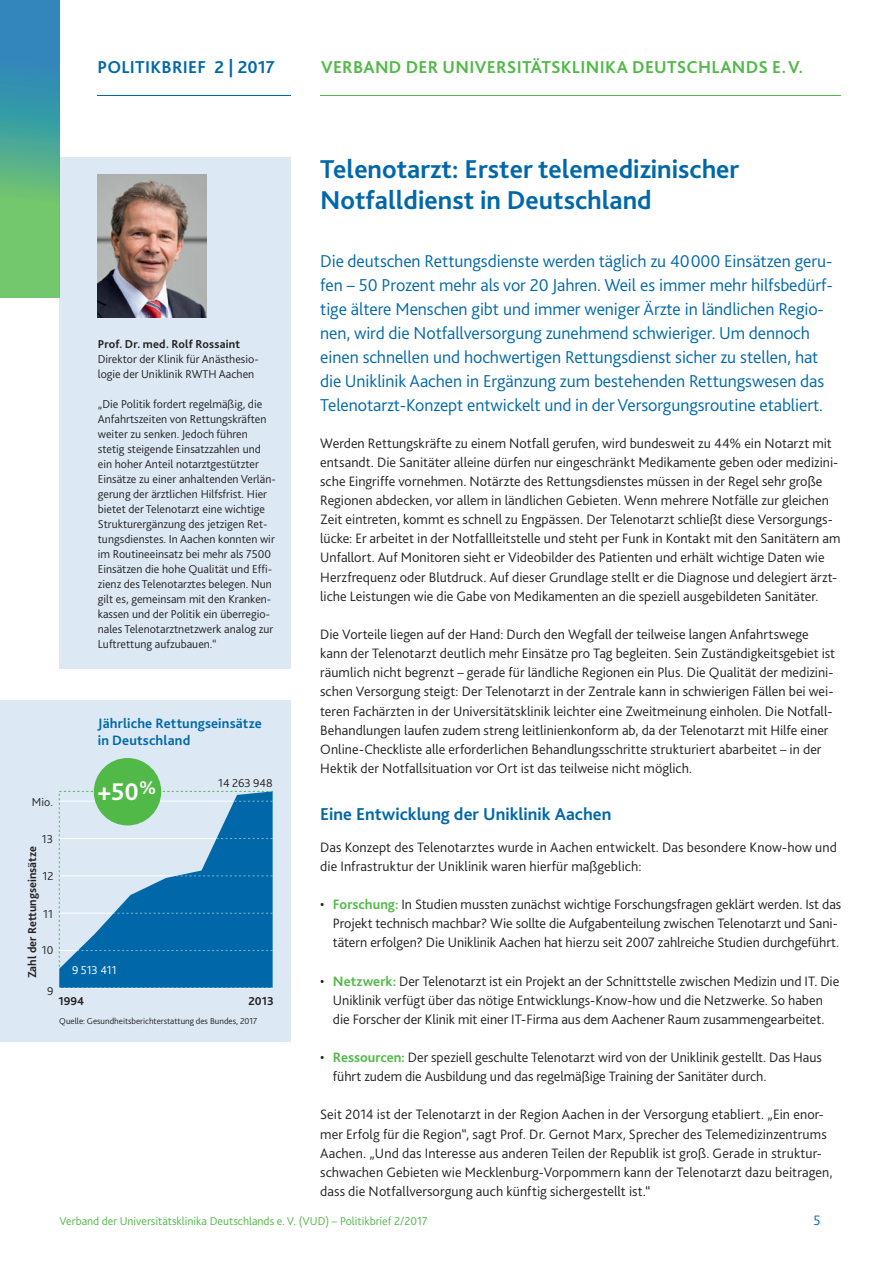
<style>
.page{position:relative;width:893px;height:1263px;background:#fff}
.page>*{position:absolute;margin:0;border:0;box-sizing:border-box;transform-origin:0 0}
.t1{font:700 27px/31.5px "Bliss 2";color:#0068a9}
.t2{font:700 25.2px "Bliss 2";color:#fff}
.t3{font:300 18px/24px "Bliss 2";letter-spacing:-.005em;color:#0068a9}
.t4{font:700 18px "Bliss 2";letter-spacing:.005em;color:#0068a9}
.t5{font:700 18px "Bliss 2";letter-spacing:.015em;color:#51b948}
.t6{font:300 14.25px/19.2px "Bliss 2";color:#231f20}
.t7{font:700 14.25px/17.1px "Bliss 2";letter-spacing:.01em;color:#0068a9}
.t8{font:300 14.25px "Bliss 2";color:#0068a9}
.t9{font:300 12px/15px "Bliss 2";color:#231f20}
.t10{font:300 12px "Bliss 2";color:#51b948}
.t11{font:700 12px "Bliss 2";color:#231f20}
.t12{font:300 12px "Bliss 2";color:#fff}
.t13{font:300 9px "Bliss 2";color:#231f20}
.s1{font-weight:700;color:#51b948}
</style>
<div class="page">
<div style="left:0;top:700px;width:60px;height:342px;background:#dce9f5"></div>
<div style="left:60px;top:700px;width:231px;height:342px;background:#dce9f5"></div>
<div style="left:60px;top:157px;width:231px;height:512px;background:#dce9f5"></div>
<img style="left:98px;top:174px;width:109px;height:144px">
<div style="left:94px;top:758px;width:67px;height:67px;background:#51b948;border-radius:50%"></div>
<svg style="left:59px;top:791px;width:214px;height:197px"></svg>
<svg style="left:0;top:0;width:60px;height:297px;background:#51a991"></svg>
<hr style="left:320px;top:95px;width:521px;height:1px;background:#51b948">
<hr style="left:98px;top:95px;width:193px;height:1px;background:#0068a9">
<p class="t4" style="left:98px;top:56px;width:179px">POLITIKBRIEF 2 | 2017</p>
<p class="t5" style="left:321px;top:56px;width:484px">VERBAND DER UNIVERSITÄTSKLINIKA DEUTSCHLANDS E. V.</p>
<p class="t11" style="left:98px;top:337px;width:144px">Prof. Dr. med. Rolf Rossaint</p>
<p class="t9" style="left:98px;top:351px;width:161px">Direktor der Klinik für Anästhesio&shy;logie der Uniklinik RWTH Aachen</p>
<p class="t9" style="left:98px;top:396px;width:179px">„Die Politik fordert regelmäßig, die Anfahrtszeiten von Rettungskräften weiter zu senken. Jedoch führen stetig steigende Einsatzzahlen und ein hoher Anteil notarztgestützter Einsätze zu einer anhaltenden Verlän&shy;gerung der ärztlichen Hilfsfrist. Hier bietet der Telenotarzt eine wichtige Strukturergänzung des jetzigen Ret&shy;tungsdienstes. In Aachen konnten wir im Routineeinsatz bei mehr als 7500<br>Einsätzen die hohe Qualität und Effi&shy;zienz des Telenotarztes belegen. Nun gilt es, gemeinsam mit den Kranken&shy;kassen und der Politik ein überregio&shy;nales Telenotarztnetzwerk analog zur Luftrettung aufzubauen.“</p>
<p class="t9" style="left:32px;top:794px;width:22px">Mio.</p>
<p class="t9" style="left:42px;top:832px;width:13px">13</p>
<p class="t11" style="left:25px;top:978px;width:133px;rotate:-90deg">Zahl der Rettungseinsätze</p>
<p class="t9" style="left:42px;top:868px;width:12px">12</p>
<p class="t9" style="left:43px;top:906px;width:11px">11</p>
<p class="t9" style="left:42px;top:943px;width:13px">10</p>
<p class="t7" style="left:98px;top:715px;width:166px">Jährliche Rettungseinsätze in Deutschland</p>
<h2 class="t2" style="left:97px;top:776px;width:60px">+50<sup>%</sup></h2>
<p class="t9" style="left:218px;top:776px;width:56px">14 263 948</p>
<p class="t12" style="left:72px;top:963px;width:46px">9 513 411</p>
<p class="t9" style="left:47px;top:983px;width:8px">9</p>
<p class="t11" style="left:58px;top:993px;width:27px">1994</p>
<p class="t11" style="left:248px;top:993px;width:27px">2013</p>
<p class="t13" style="left:59px;top:1015px;width:200px">Quelle: Gesundheitsberichterstattung des Bundes, 2017</p>
<h1 class="t1" style="left:320px;top:153px;width:421px">Telenotarzt: Erster telemedizinischer<br>Notfalldienst in Deutschland</h1>
<p class="t3" style="left:320px;top:249px;width:514px">Die deutschen Rettungsdienste werden täglich zu 40000 Einsätzen geru&shy;fen – 50 Prozent mehr als vor 20 Jahren. Weil es immer mehr hilfsbedürf&shy;tige ältere Menschen gibt und immer weniger Ärzte in ländlichen Regio&shy;nen, wird die Notfallversorgung zunehmend schwieriger. Um dennoch einen schnellen und hochwertigen Rettungsdienst sicher zu stellen, hat die Uniklinik Aachen in Ergänzung zum bestehenden Rettungswesen das Telenotarzt-Konzept entwickelt und in der Versorgungsroutine etabliert.</p>
<p class="t6" style="left:320px;top:433px;width:522px">Werden Rettungskräfte zu einem Notfall gerufen, wird bundesweit zu 44% ein Notarzt mit entsandt. Die Sanitäter alleine dürfen nur eingeschränkt Medikamente geben oder medizini&shy;sche Eingriffe vornehmen. Notärzte des Rettungsdienstes müssen in der Regel sehr große Regionen abdecken, vor allem in ländlichen Gebieten. Wenn mehrere Notfälle zur gleichen Zeit eintreten, kommt es schnell zu Engpässen. Der Telenotarzt schließt diese Versorgungs&shy;lücke: Er arbeitet in der Notfallleitstelle und steht per Funk in Kontakt mit den Sanitätern am Unfallort. Auf Monitoren sieht er Videobilder des Patienten und erhält wichtige Daten wie Herzfrequenz oder Blutdruck. Auf dieser Grundlage stellt er die Diagnose und delegiert ärzt&shy;liche Leistungen wie die Gabe von Medikamenten an die speziell ausgebildeten Sanitäter.</p>
<p class="t6" style="left:320px;top:624px;width:517px">Die Vorteile liegen auf der Hand: Durch den Wegfall der teilweise langen Anfahrtswege kann der Telenotarzt deutlich mehr Einsätze pro Tag begleiten. Sein Zuständigkeitsgebiet ist räumlich nicht begrenzt – gerade für ländliche Regionen ein Plus. Die Qualität der medizini&shy;schen Versorgung steigt: Der Telenotarzt in der Zentrale kann in schwierigen Fällen bei wei&shy;teren Fachärzten in der Universitätsklinik leichter eine Zweitmeinung einholen. Die Notfall-Behandlungen laufen zudem streng leitlinienkonform ab, da der Telenotarzt mit Hilfe einer Online-Checkliste alle erforderlichen Behandlungsschritte strukturiert abarbeitet – in der Hektik der Notfallsituation vor Ort ist das teilweise nicht möglich.</p>
<p class="t4" style="left:320px;top:802px;width:293px">Eine Entwicklung der Uniklinik Aachen</p>
<p class="t6" style="left:320px;top:837px;width:518px">Das Konzept des Telenotarztes wurde in Aachen entwickelt. Das besondere Know-how und die Infrastruktur der Uniklinik waren hierfür maßgeblich:</p>
<p class="t6" style="left:333px;top:894px;width:510px;text-indent:-13px">• <span class="s1">Forschung:</span> In Studien mussten zunächst wichtige Forschungsfragen geklärt werden. Ist das<br>Projekt technisch machbar? Wie sollte die Aufgabenteilung zwischen Telenotarzt und Sani&shy;tätern erfolgen? Die Uniklinik Aachen hat hierzu seit 2007 zahlreiche Studien durchgeführt.</p>
<p class="t6" style="left:320px;top:971px;width:521px;text-align:center">• <span class="s1">Netzwerk:</span> Der Telenotarzt ist ein Projekt an der Schnittstelle zwischen Medizin und IT. Die<br>Uniklinik verfügt über das nötige Entwicklungs-Know-how und die Netzwerke. So haben<br>die Forscher der Klinik mit einer IT-Firma aus dem Aachener Raum zusammengearbeitet.</p>
<p class="t6" style="left:333px;top:1048px;width:490px;text-indent:-13px">• <span class="s1">Ressourcen:</span> Der speziell geschulte Telenotarzt wird von der Uniklinik gestellt. Das Haus führt zudem die Ausbildung und das regelmäßige Training der Sanitäter durch.</p>
<p class="t6" style="left:320px;top:1105px;width:514px">Seit 2014 ist der Telenotarzt in der Region Aachen in der Versorgung etabliert. „Ein enor&shy;mer Erfolg für die Region“, sagt Prof. Dr. Gernot Marx, Sprecher des Telemedizinzentrums Aachen. „Und das Interesse aus anderen Teilen der Republik ist groß. Gerade in struktur&shy;schwachen Gebieten wie Mecklenburg-Vorpommern kann der Telenotarzt dazu beitragen, dass die Notfallversorgung auch künftig sichergestellt ist.“</p>
<p class="t10" style="left:60px;top:1213px;width:370px">Verband der Universitätsklinika Deutschlands e. V. (VUD) – Politikbrief 2/2017</p>
<p class="t8" style="left:813px;top:1211px;width:9px">5</p>
</div>
